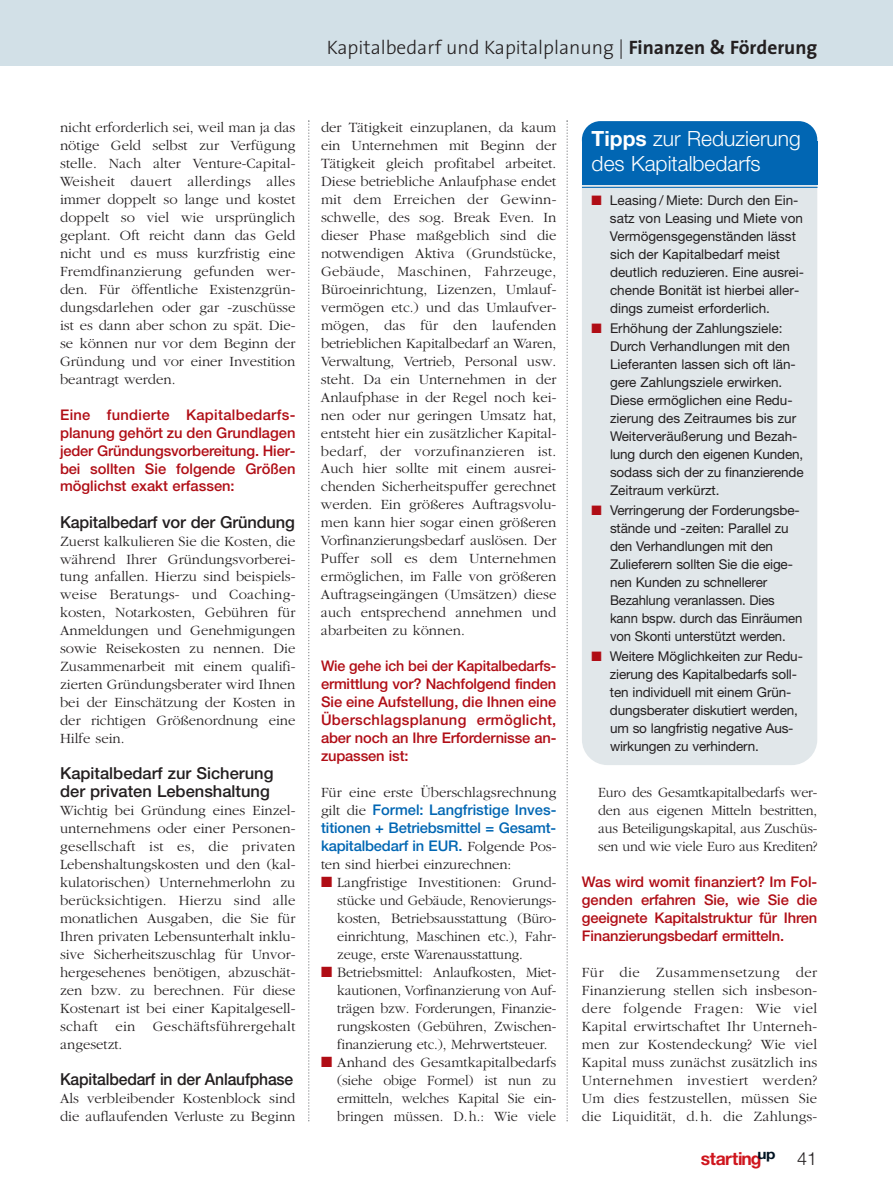
<style>
.page{position:relative;width:893px;height:1193px;background:#fff}
.page>*{position:absolute;margin:0;border:0;box-sizing:border-box;transform-origin:0 0}
.t1{font:300 21px/25.5px "Helvetica Neue LT";color:#fff}
.t2{font:300 19.5px "The Sans";color:#231f20}
.t3{font:700 18px "Helvetica Neue LT";letter-spacing:-.03em;color:#cf151d}
.t4{font:300 18px "Helvetica Neue LT";color:#231f20}
.t5{font:500 16.5px/18px "Helvetica Neue LT";letter-spacing:-.01em;color:#231f20}
.t6{font:500 16.5px "Helvetica Neue LT";letter-spacing:-.01em;color:#231f20;scale:.95 1}
.t7{font:300 14.7px/18px "Garamond";color:#231f20;text-align:justify}
.t8{font:500 14.7px/18px "Helvetica Neue LT";letter-spacing:-.01em;color:#b00d15;text-align:justify}
.t9{font:300 14.7px/18px "Garamond";color:#231f20;text-align:justify;scale:.96 1}
.t10{font:500 14.7px/18px "Helvetica Neue LT";letter-spacing:-.01em;color:#0166b3;text-align:justify}
.t11{font:700 13.8px "Helvetica Neue LT";color:#001322;scale:1.11 1}
.t12{font:13.5px/18px "Helvetica Neue LT";letter-spacing:-.01em;color:#231f20}
.s1{font-weight:700}
.s2{font-family:"Garamond";font-weight:300;color:#231f20}
.s3{color:#b00d15}
</style>
<div class="page">
<div style="left:1px;top:0;width:892px;height:66px;background:#d2e0e7"></div>
<svg style="left:308px;top:120px;width:1px;height:1001px"></svg>
<svg style="left:566px;top:120px;width:2px;height:1001px"></svg>
<div style="left:582px;top:128px;width:235px;height:637px;background:#e1e7ea;border-radius:26px"></div>
<div style="left:582px;top:121px;width:235px;height:37px;background:#0166b3;border-radius:19px"></div>
<div style="left:582px;top:141px;width:235px;height:43px;background:#0166b3"></div>
<hr style="left:582px;top:187px;width:235px;height:1px;background:#0166b3">
<p class="t7" style="left:60px;top:120px;width:237px">nicht erforderlich sei, weil man ja das nötige Geld selbst zur Verfügung stelle. Nach alter Venture-Capital-Weisheit dauert allerdings alles immer doppelt so lange und kostet doppelt so viel wie ursprünglich geplant. Oft reicht dann das Geld nicht und es muss kurzfristig eine Fremdfinanzierung gefunden wer&shy;den. Für öffentliche Existenzgrün&shy;dungsdarlehen oder gar -zuschüsse ist es dann aber schon zu spät. Die&shy;se können nur vor dem Beginn der Gründung und vor einer Investition beantragt werden.</p>
<p class="t8" style="left:60px;top:407px;width:237px">Eine fundierte Kapitalbedarfs&shy;planung gehört zu den Grundlagen jeder Gründungsvorbereitung. Hier&shy;bei sollten Sie folgende Größen möglichst exakt erfassen:</p>
<p class="t5" style="left:60px;top:515px;width:236px">Kapitalbedarf vor der Gründung</p>
<p class="t7" style="left:60px;top:533px;width:237px">Zuerst kalkulieren Sie die Kosten, die während Ihrer Gründungsvorberei&shy;tung anfallen. Hierzu sind beispiels&shy;weise Beratungs- und Coaching&shy;kosten, Notarkosten, Gebühren für Anmeldungen und Genehmigungen sowie Reisekosten zu nennen. Die Zusammenarbeit mit einem qualifi&shy;zierten Gründungsberater wird Ihnen bei der Einschätzung der Kosten in der richtigen Größenordnung eine Hilfe sein.</p>
<p class="t5" style="left:60px;top:766px;width:215px">Kapitalbedarf zur Sicherung der privaten Lebenshaltung</p>
<p class="t7" style="left:60px;top:802px;width:237px">Wichtig bei Gründung eines Einzel&shy;unternehmens oder einer Personen&shy;gesellschaft ist es, die privaten Lebenshaltungskosten und den (kal&shy;kulatorischen) Unternehmerlohn zu berücksichtigen. Hierzu sind alle monatlichen Ausgaben, die Sie für Ihren privaten Lebensunterhalt inklu&shy;sive Sicherheitszuschlag für Unvor&shy;hergesehenes benötigen, abzuschät&shy;zen bzw. zu berechnen. Für diese Kostenart ist bei einer Kapitalgesell&shy;schaft ein Geschäftsführergehalt angesetzt.</p>
<p class="t6" style="left:60px;top:1073px;width:247px">Kapitalbedarf in der Anlaufphase</p>
<p class="t7" style="left:60px;top:1090px;width:237px">Als verbleibender Kostenblock sind die auflaufenden Verluste zu Beginn</p>
<h2 class="t2" style="left:327px;top:39px;width:492px">Kapitalbedarf und Kapitalplanung | <span class="s1">Finanzen &amp; Förderung</span></h2>
<p class="t7" style="left:321px;top:120px;width:237px">der Tätigkeit einzuplanen, da kaum ein Unternehmen mit Beginn der Tätigkeit gleich profitabel arbeitet.<br>Diese betriebliche Anlaufphase endet mit dem Erreichen der Gewinn&shy;schwelle, des sog. Break Even. In dieser Phase maßgeblich sind die notwendigen Aktiva (Grundstücke, Gebäude, Maschinen, Fahrzeuge, Büroeinrichtung, Lizenzen, Umlauf&shy;vermögen etc.) und das Umlaufver&shy;mögen, das für den laufenden betrieblichen Kapitalbedarf an Waren, Verwaltung, Vertrieb, Personal usw. steht. Da ein Unternehmen in der Anlaufphase in der Regel noch kei&shy;nen oder nur geringen Umsatz hat, entsteht hier ein zusätzlicher Kapital&shy;bedarf, der vorzufinanzieren ist.<br>Auch hier sollte mit einem ausrei&shy;chenden Sicherheitspuffer gerechnet werden. Ein größeres Auftragsvolu&shy;men kann hier sogar einen größeren Vorfinanzierungsbedarf auslösen. Der Puffer soll es dem Unternehmen ermöglichen, im Falle von größeren Auftragseingängen (Umsätzen) diese auch entsprechend annehmen und abarbeiten zu können.</p>
<p class="t8" style="left:321px;top:659px;width:237px">Wie gehe ich bei der Kapitalbedarfs&shy;ermittlung vor? Nachfolgend finden Sie eine Aufstellung, die Ihnen eine Überschlagsplanung ermöglicht, aber noch an Ihre Erfordernisse an&shy;zupassen ist:</p>
<p class="t7" style="left:321px;top:784px;width:237px">Für eine erste Überschlagsrechnung</p>
<p class="t10" style="left:321px;top:802px;width:237px"><span class="s2">gilt die</span> Formel: Langfristige Inves&shy;titionen + Betriebsmittel = Gesamt&shy;kapitalbedarf in EUR. <span class="s2">Folgende Pos-</span></p>
<p class="t7" style="left:321px;top:856px;width:192px">ten sind hierbei einzurechnen:</p>
<p class="t7" style="left:337px;top:874px;width:220px;text-indent:-16px"><span class="s3">■</span> Langfristige Investitionen: Grund&shy;stücke und Gebäude, Renovierungs&shy;kosten, Betriebsausstattung (Büro&shy;einrichtung, Maschinen etc.), Fahr&shy;zeuge, erste Warenausstattung.</p>
<p class="t7" style="left:337px;top:964px;width:220px;text-indent:-16px"><span class="s3">■</span> Betriebsmittel: Anlaufkosten, Miet&shy;kautionen, Vorfinanzierung von Auf&shy;trägen bzw. Forderungen, Finanzie&shy;rungskosten (Gebühren, Zwischen&shy;finanzierung etc.), Mehrwertsteuer.</p>
<p class="t7" style="left:337px;top:1054px;width:220px;text-indent:-16px"><span class="s3">■</span> Anhand des Gesamtkapitalbedarfs (siehe obige Formel) ist nun zu ermitteln, welches Kapital Sie ein&shy;bringen müssen. D.h.: Wie viele</p>
<h1 class="t1" style="left:591px;top:128px;width:211px"><span class="s1">Tipps</span> zur Reduzierung des Kapitalbedarfs</h1>
<p class="t12" style="left:610px;top:193px;width:195px;text-indent:-18px"><span class="s3">■</span> Leasing / Miete: Durch den Ein&shy;satz von Leasing und Miete von<br>Vermögensgegenständen lässt sich der Kapitalbedarf meist deutlich reduzieren. Eine ausrei&shy;chende Bonität ist hierbei aller&shy;dings zumeist erforderlich.</p>
<p class="t12" style="left:610px;top:321px;width:195px;text-indent:-18px"><span class="s3">■</span> Erhöhung der Zahlungsziele:<br>Durch Verhandlungen mit den<br>Lieferanten lassen sich oft län&shy;gere Zahlungsziele erwirken.<br>Diese ermöglichen eine Redu&shy;zierung des Zeitraumes bis zur<br>Weiterveräußerung und Bezah&shy;lung durch den eigenen Kunden, sodass sich der zu finanzierende<br>Zeitraum verkürzt.</p>
<p class="t12" style="left:610px;top:503px;width:194px;text-indent:-18px"><span class="s3">■</span> Verringerung der Forderungsbe&shy;stände und -zeiten: Parallel zu den Verhandlungen mit den<br>Zulieferern sollten Sie die eige&shy;nen Kunden zu schnellerer<br>Bezahlung veranlassen. Dies kann bspw. durch das Einräumen von Skonti unterstützt werden.</p>
<p class="t12" style="left:610px;top:649px;width:194px;text-indent:-18px"><span class="s3">■</span> Weitere Möglichkeiten zur Redu&shy;zierung des Kapitalbedarfs soll&shy;ten individuell mit einem Grün&shy;dungsberater diskutiert werden, um so langfristig negative Aus&shy;wirkungen zu verhindern.</p>
<p class="t9" style="left:598px;top:784px;width:230px">Euro des Gesamtkapitalbedarfs wer&shy;den aus eigenen Mitteln bestritten, aus Beteiligungskapital, aus Zuschüs&shy;sen und wie viele Euro aus Krediten?</p>
<p class="t8" style="left:582px;top:874px;width:237px">Was wird womit finanziert? Im Fol&shy;genden erfahren Sie, wie Sie die geeignete Kapitalstruktur für Ihren Finanzierungsbedarf ermitteln.</p>
<p class="t7" style="left:582px;top:964px;width:237px">Für die Zusammensetzung der Finanzierung stellen sich insbeson&shy;dere folgende Fragen: Wie viel Kapital erwirtschaftet Ihr Unterneh&shy;men zur Kostendeckung? Wie viel Kapital muss zunächst zusätzlich ins Unternehmen investiert werden?<br>Um dies festzustellen, müssen Sie die Liquidität, d.h. die Zahlungs-</p>
<p class="t3" style="left:700px;top:1151px;width:62px">starting</p>
<p class="t4" style="left:797px;top:1152px;width:22px">41</p>
<p class="t11" style="left:757px;top:1149px;width:18px">up</p>
</div>
